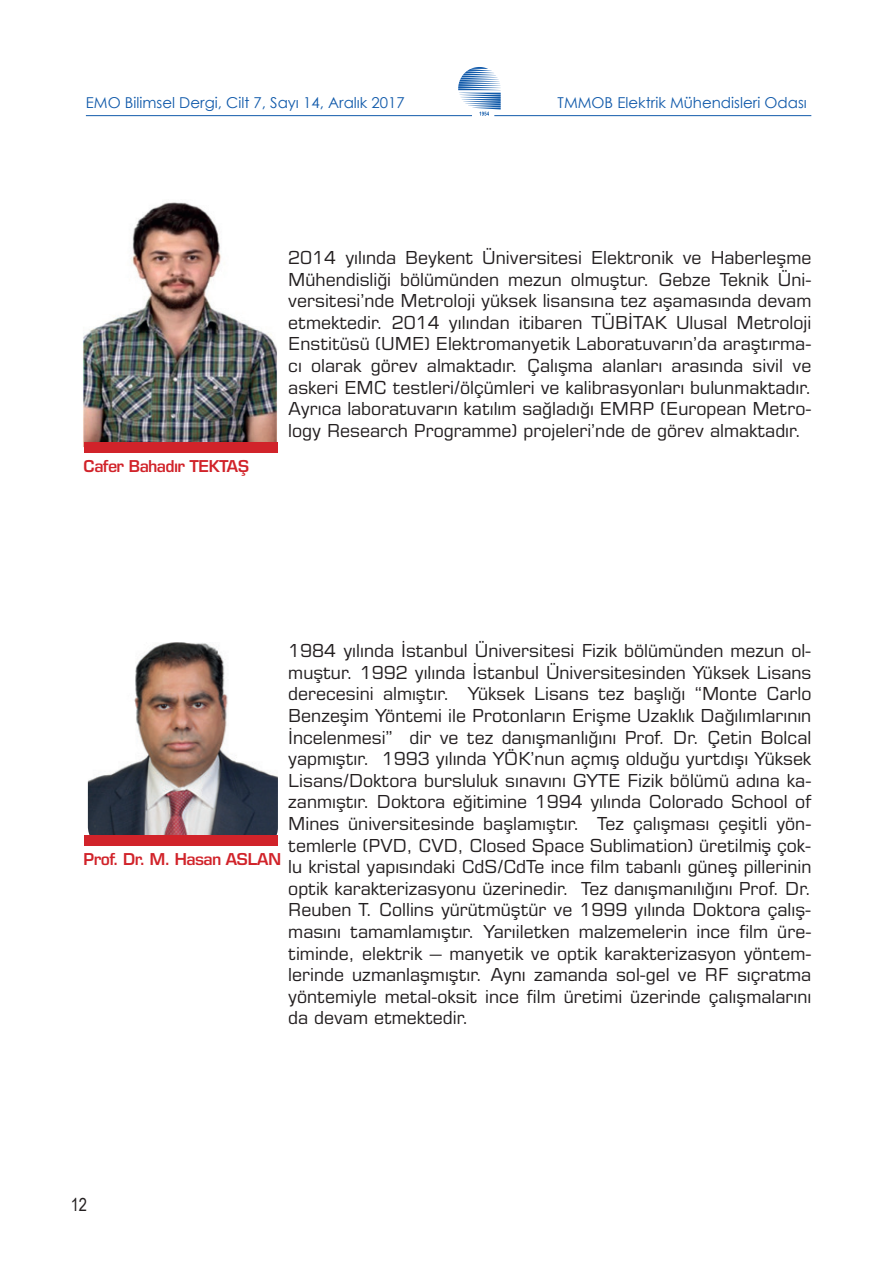
<style>
.page{position:relative;width:893px;height:1263px;background:#fff}
.page>*{position:absolute;margin:0;border:0;box-sizing:border-box;transform-origin:0 0}
.t1{font:18px/21.6px "Eurostile LT Pro Unicode";color:#231f20;text-align:justify}
.t2{font:18px "Arial Narrow";color:#231f20}
.t3{font:600 16.5px "Eurostile LT Pro Unicode";letter-spacing:-.04em;color:#d1232a}
.t4{font:15px "Century Gothic";color:#115aaa}
</style>
<div class="page">
<svg style="left:458px;top:67px;width:43px;height:49px"></svg>
<hr style="left:86px;top:115px;width:386px;height:1px;background:#115aaa">
<hr style="left:494px;top:115px;width:317px;height:1px;background:#115aaa">
<img style="left:83px;top:202px;width:194px;height:245px">
<div style="left:84px;top:442px;width:194px;height:11px;background:#d1232a"></div>
<img style="left:88px;top:642px;width:190px;height:193px">
<div style="left:84px;top:835px;width:194px;height:10px;background:#d1232a"></div>
<p class="t4" style="left:86px;top:92px;width:320px">EMO Bilimsel Dergi, Cilt 7, Sayı 14, Aralık 2017</p>
<p class="t4" style="left:558px;top:92px;width:251px">TMMOB Elektrik Mühendisleri Odası</p>
<p class="t3" style="left:83px;top:456px;width:168px">Cafer Bahadır TEKTAŞ</p>
<p class="t1" style="left:288px;top:247px;width:525px">2014 yılında Beykent Üniversitesi Elektronik ve Haberleşme Mühendisliği bölümünden mezun olmuştur. Gebze Teknik Üni&shy;versitesi’nde Metroloji yüksek lisansına tez aşamasında devam etmektedir. 2014 yılından itibaren TÜBİTAK Ulusal Metroloji Enstitüsü (UME) Elektromanyetik Laboratuvarın’da araştırma&shy;cı olarak görev almaktadır. Çalışma alanları arasında sivil ve askeri EMC testleri/ölçümleri ve kalibrasyonları bulunmaktadır.<br>Ayrıca laboratuvarın katılım sağladığı EMRP (European Metro&shy;logy Research Programme) projeleri’nde de görev almaktadır.</p>
<p class="t3" style="left:83px;top:849px;width:200px">Prof. Dr. M. Hasan ASLAN</p>
<p class="t1" style="left:288px;top:640px;width:525px">1984 yılında İstanbul Üniversitesi Fizik bölümünden mezun ol&shy;muştur. 1992 yılında İstanbul Üniversitesinden Yüksek Lisans derecesini almıştır. Yüksek Lisans tez başlığı “Monte Carlo Benzeşim Yöntemi ile Protonların Erişme Uzaklık Dağılımlarının İncelenmesi” dir ve tez danışmanlığını Prof. Dr. Çetin Bolcal yapmıştır. 1993 yılında YÖK’nun açmış olduğu yurtdışı Yüksek Lisans/Doktora bursluluk sınavını GYTE Fizik bölümü adına ka&shy;zanmıştır. Doktora eğitimine 1994 yılında Colorado School of Mines üniversitesinde başlamıştır. Tez çalışması çeşitli yön&shy;temlerle (PVD, CVD, Closed Space Sublimation) üretilmiş çok&shy;lu kristal yapısındaki CdS/CdTe ince film tabanlı güneş pillerinin optik karakterizasyonu üzerinedir. Tez danışmanılığını Prof. Dr.<br>Reuben T. Collins yürütmüştür ve 1999 yılında Doktora çalış&shy;masını tamamlamıştır. Yarıiletken malzemelerin ince film üre&shy;timinde, elektrik – manyetik ve optik karakterizasyon yöntem&shy;lerinde uzmanlaşmıştır. Aynı zamanda sol-gel ve RF sıçratma yöntemiyle metal-oksit ince film üretimi üzerinde çalışmalarını da devam etmektedir.</p>
<p class="t2" style="left:71px;top:1191px;width:18px">12</p>
</div>
